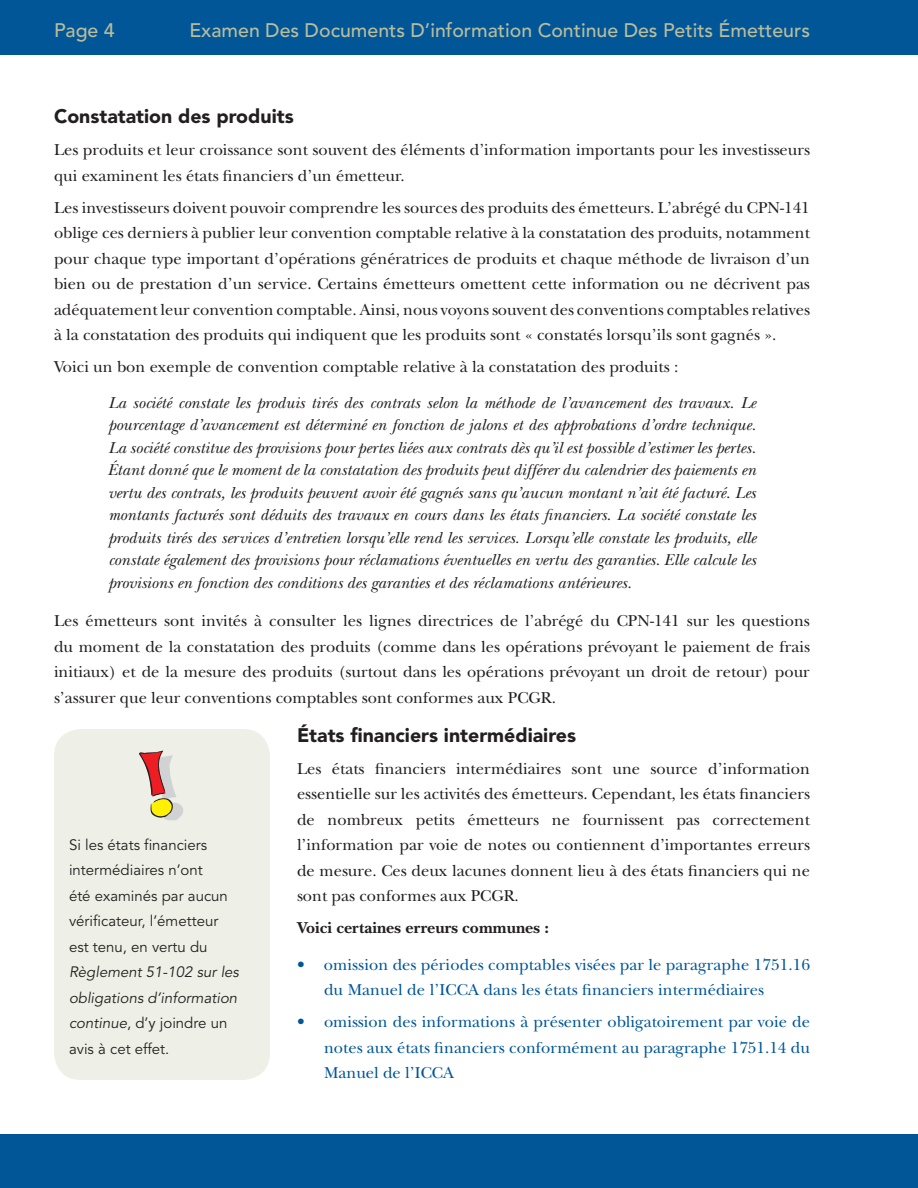
<style>
.page{position:relative;width:918px;height:1188px;background:#fff}
.page>*{position:absolute;margin:0;border:0;box-sizing:border-box;transform-origin:0 0}
.t1{font:500 19.5px "Avenir";color:#b9bd9b}
.t2{font:900 19.5px "Avenir";color:#231f20}
.t3{font:16.5px/25.5px "New Baskerville";color:#231f20;text-align:justify}
.t4{font:italic 16.5px/22.5px "New Baskerville";color:#231f20;text-align:justify}
.t5{font:16.5px/25.5px "New Baskerville";letter-spacing:.005em;color:#015698}
.t6{font:700 16.5px "New Baskerville";color:#231f20}
.t7{font:15px/25.5px "Avenir";color:#231f20}
.t8{font:italic 15px/25.5px "Avenir";color:#231f20}
.s1{font-style:normal}
</style>
<div class="page">
<div style="left:0;top:0;width:918px;height:55px;background:#015698"></div>
<div style="left:0;top:1134px;width:918px;height:54px;background:#015698"></div>
<div style="left:54px;top:729px;width:216px;height:351px;background:#eef0e7;border-radius:27px"></div>
<svg style="left:139px;top:750px;width:44px;height:70px"></svg>
<p class="t1" style="left:54px;top:19px;width:46px">Page</p>
<p class="t1" style="left:189px;top:19px;width:622px">Examen Des Documents D’information Continue Des Petits Émetteurs</p>
<p class="t2" style="left:54px;top:105px;width:241px">Constatation des produits</p>
<p class="t3" style="left:54px;top:137px;width:758px">Les produits et leur croissance sont souvent des éléments d’information importants pour les investisseurs qui examinent les états financiers d’un émetteur.</p>
<p class="t3" style="left:54px;top:195px;width:758px">Les investisseurs doivent pouvoir comprendre les sources des produits des émetteurs. L’abrégé du CPN-141 oblige ces derniers à publier leur convention comptable relative à la constatation des produits, notamment pour chaque type important d’opérations génératrices de produits et chaque méthode de livraison d’un bien ou de prestation d’un service. Certains émetteurs omettent cette information ou ne décrivent pas adéquatement leur convention comptable. Ainsi, nous voyons souvent des conventions comptables relatives à la constatation des produits qui indiquent que les produits sont « constatés lorsqu’ils sont gagnés ».</p>
<p class="t3" style="left:54px;top:354px;width:626px">Voici un bon exemple de convention comptable relative à la constatation des produits :</p>
<p class="t4" style="left:108px;top:391px;width:650px">La société constate les produis tirés des contrats selon la méthode de l’avancement des travaux. Le pourcentage d’avancement est déterminé en fonction de jalons et des approbations d’ordre technique.<br>La société constitue des provisions pour pertes liées aux contrats dès qu’il est possible d’estimer les pertes.<br>Étant donné que le moment de la constatation des produits peut différer du calendrier des paiements en vertu des contrats, les produits peuvent avoir été gagnés sans qu’aucun montant n’ait été facturé. Les montants facturés sont déduits des travaux en cours dans les états financiers. La société constate les produits tirés des services d’entretien lorsqu’elle rend les services. Lorsqu’elle constate les produits, elle constate également des provisions pour réclamations éventuelles en vertu des garanties. Elle calcule les provisions en fonction des conditions des garanties et des réclamations antérieures.</p>
<p class="t3" style="left:54px;top:608px;width:757px">Les émetteurs sont invités à consulter les lignes directrices de l’abrégé du CPN-141 sur les questions du moment de la constatation des produits (comme dans les opérations prévoyant le paiement de frais initiaux) et de la mesure des produits (surtout dans les opérations prévoyant un droit de retour) pour s’assurer que leur conventions comptables sont conformes aux PCGR.</p>
<p class="t2" style="left:297px;top:723px;width:281px">États financiers intermédiaires</p>
<p class="t3" style="left:297px;top:756px;width:515px">Les états financiers intermédiaires sont une source d’information essentielle sur les activités des émetteurs. Cependant, les états financiers de nombreux petits émetteurs ne fournissent pas correctement l’information par voie de notes ou contiennent d’importantes erreurs de mesure. Ces deux lacunes donnent lieu à des états financiers qui ne sont pas conformes aux PCGR.</p>
<p class="t6" style="left:297px;top:918px;width:254px">Voici certaines erreurs communes :</p>
<p class="t5" style="left:324px;top:951px;width:488px;text-indent:-27px">• omission des périodes comptables visées par le paragraphe 1751.16 du Manuel de l’ICCA dans les états financiers intermédiaires</p>
<p class="t5" style="left:324px;top:1009px;width:488px;text-align:justify;text-indent:-27px">• omission des informations à présenter obligatoirement par voie de notes aux états financiers conformément au paragraphe 1751.14 du Manuel de l’ICCA</p>
<p class="t7" style="left:69px;top:832px;width:160px">Si les états financiers intermédiaires n’ont été examinés par aucun vérificateur, l’émetteur est tenu, en vertu du</p>
<p class="t8" style="left:69px;top:960px;width:172px">Règlement 51-102 sur les obligations d’information continue<span class="s1">, d’y joindre un avis à cet effet.</span></p>
</div>
